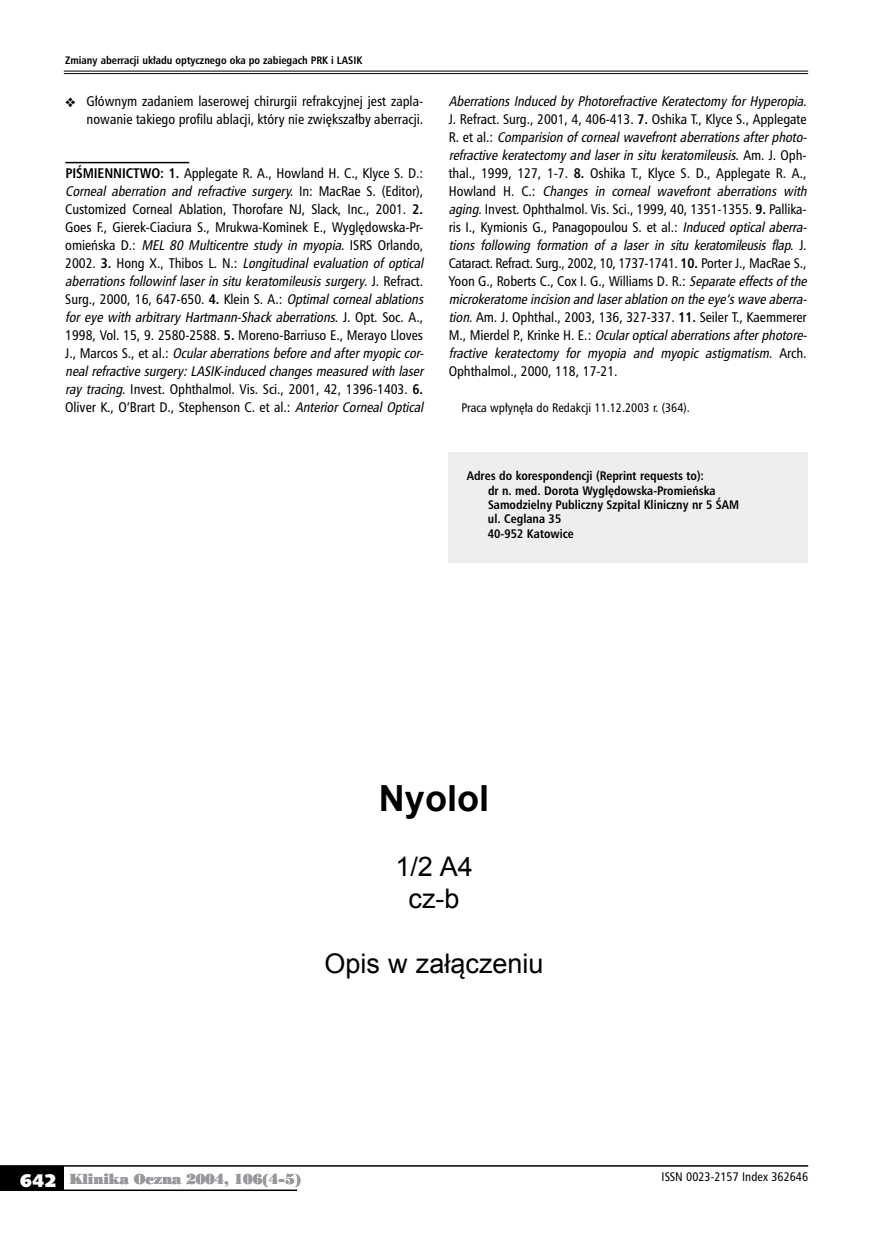
<style>
.page{position:relative;width:872px;height:1234px;background:#fff}
.page>*{position:absolute;margin:0;border:0;box-sizing:border-box;transform-origin:0 0}
.t1{font:700 36px "Arial";color:#000}
.t2{font:27px/32.4px "Arial";color:#000;text-align:center}
.t3{font:13.5px/18px "Humnst 777 Cn PL";letter-spacing:-.005em;color:#000;text-align:right}
.t4{font:italic 13.5px/18px "Humnst 777 Cn PL";color:#000}
.t5{font:13.5px "Poster Bodoni PL";letter-spacing:-.015em;color:#98989c}
.t6{font:700 12px/14.4px "Humnst 777 Cn PL";color:#000}
.t7{font:12px "Humnst 777 Cn PL";color:#000}
.t8{font:700 10.5px "Humnst 777 Cn PL";color:#000}
.s1{font-weight:700}
.s2{font-style:italic}
.s3{font-style:normal}
.s4{font-weight:700;font-style:normal}
.s5{font-family:"Humanst 531 U Blk PL";font-size:18px;color:#fff}
</style>
<div class="page">
<hr style="left:65px;top:162px;width:124px;height:1px;background:#000">
<hr style="left:64px;top:71px;width:744px;height:1px;background:#000">
<hr style="left:64px;top:73px;width:744px;height:1px;background:#000">
<div style="left:0;top:1165px;width:64px;height:24px;background:#000"></div>
<hr style="left:0;top:1164px;width:808px;height:2px;background:#000">
<hr style="left:0;top:1189px;width:297px;height:1px;background:#000">
<div style="left:449px;top:452px;width:359px;height:111px;background:#edeeef"></div>
<p class="t8" style="left:65px;top:53px;width:298px">Zmia-ny aber-ra-cji ukła-du optycz-ne-go oka po za-bie-gach PRK i LA-SIK</p>
<p class="t3" style="left:65px;top:92px;width:359px">❖ Głównym zadaniem laserowej chirurgii refrakcyjnej jest zapla&shy;nowanie takiego profilu ablacji, który nie zwiększałby aberracji.</p>
<p class="t3" style="left:65px;top:164px;width:363px;text-align:left"><span class="s1">PI-ŚMIEN-NIC-TWO: 1.</span> Applegate R. A., Howland H. C., Klyce S. D.:<br><span class="s2">Corneal aberration and refractive surgery.</span> I n : M a c R a e S . ( E d i t o r) , Customized Corneal Ablation, Thorofare NJ, Slack, Inc., 2001. <span class="s1">2.<br></span>Goes F., Gierek-Ciaciura S., Mrukwa-Kominek E., Wyględowska-Pr&shy;o m i e ń s ka D . : <span class="s2">MEL 80 Multicentre study in myopia</span>. I S R S O r l a n d o , 2 0 0 2 . <span class="s1">3 .</span> H o n g X . , T h i b o s L . N . : <span class="s2">Longitudinal evaluation of optical aberrations followinf laser in situ keratomileusis surgery</span>. J . R e f r a ct .<br>Surg., 2000, 16, 647-650. <span class="s1">4.</span> Klein S. A.: <span class="s2">Optimal corneal ablations for eye with arbitrary Hartmann-Shack aberrations</span>. J . O p t . S o c . A . , 1998, Vol. 15, 9. 2580-2588. <span class="s1">5.</span> Moreno-Barriuso E., Merayo Lloves J . , M a r c o s S . , e t a l . : <span class="s2">Ocularaberrationsbeforeand aftermyopiccor&shy;nealrefractivesurgery:LASIK-induced changesmeasured with laser ray tracing</span>. Invest. Ophthalmol. Vis. Sci., 2001, 42, 1396-1403. <span class="s1">6.<br></span>Oliver K., O’Brart D., Stephenson C. et al.: <span class="s2">Anterior Corneal Optical</span></p>
<p class="t4" style="left:449px;top:92px;width:363px">Aberrations Induced by Photorefractive Keratectomy for Hyperopia<span class="s3">.<br>J. Refract. Surg., 2001, 4, 406-413.</span> <span class="s4">7.</span> <span class="s3">Oshika T., Klyce S., Applegate R . e t a l . :</span> Comparision ofcornealwavefrontaberrationsafterphoto&shy;refractive keratectomy and laser in situ keratomileusis<span class="s3">. A m . J . O p h - thal., 1999, 127, 1-7.</span> <span class="s4">8.</span> <span class="s3">Oshika T., Klyce S. D., Applegate R. A., H o w l a n d H . C . :</span> Changes in corneal wavefront aberrations with aging<span class="s3">. Invest. Ophthalmol. Vis. Sci., 1999, 40, 1351-1355.</span> <span class="s4">9.</span> <span class="s3">Pallika&shy;ris I., Kymionis G., Panagopoulou S. et al.:</span> Induced optical aberra&shy;tions following formation of a laser in situ keratomileusis flap<span class="s3">. J .<br>Cataract. Refract. Surg., 2002, 10, 1737-1741.</span> <span class="s4">10.</span> <span class="s3">Porter J., MacRae S., Yoon G., Roberts C., Cox I. G., Williams D. R.:</span> Separateeffectsofthe microkeratomeincision and laserablation on theeye’swaveaberra&shy;tion<span class="s3">. Am. J. Ophthal., 2003, 136, 327-337.</span> <span class="s4">11.</span> <span class="s3">Seiler T., Kaemmerer M . , M i e r d e l P. , K r i n ke H . E . :</span> Ocularopticalaberrationsafterphotore&shy;fractive keratectomy for myopia and myopic astigmatism<span class="s3">. A r c h .<br>Ophthalmol., 2000, 118, 17-21.</span></p>
<p class="t7" style="left:461px;top:400px;width:230px">Praca wpłynęła do Redakcji 11.12.2003 r. (364).</p>
<p class="t6" style="left:488px;top:468px;width:252px;text-indent:-21px">Ad-res do ko-re-spon-den-cji (Re-print re-qu-ests to):<br>dr n. med. Do-ro-ta Wy-glę-dow-ska--Pr-omie-ńska Sa-mo-dziel-ny Pu-blicz-ny Szpi-tal Kli-nicz-ny nr 5 ŚAM ul. Ce-gla-na 35<br>40-952 Ka-to-wi-ce</p>
<h1 class="t1" style="left:379px;top:773px;width:112px">Nyolol</h1>
<h2 class="t2" style="left:395px;top:849px;width:79px">1/2 A4 cz-b</h2>
<h2 class="t2" style="left:324px;top:947px;width:221px">Opis w załączeniu</h2>
<p class="t5" style="left:20px;top:1169px;width:283px"><span class="s5">642</span> Klinika Oczna 2004, 106(4-5)</p>
<p class="t7" style="left:661px;top:1168px;width:148px">ISSN 0023-2157 Index 362646</p>
</div>
